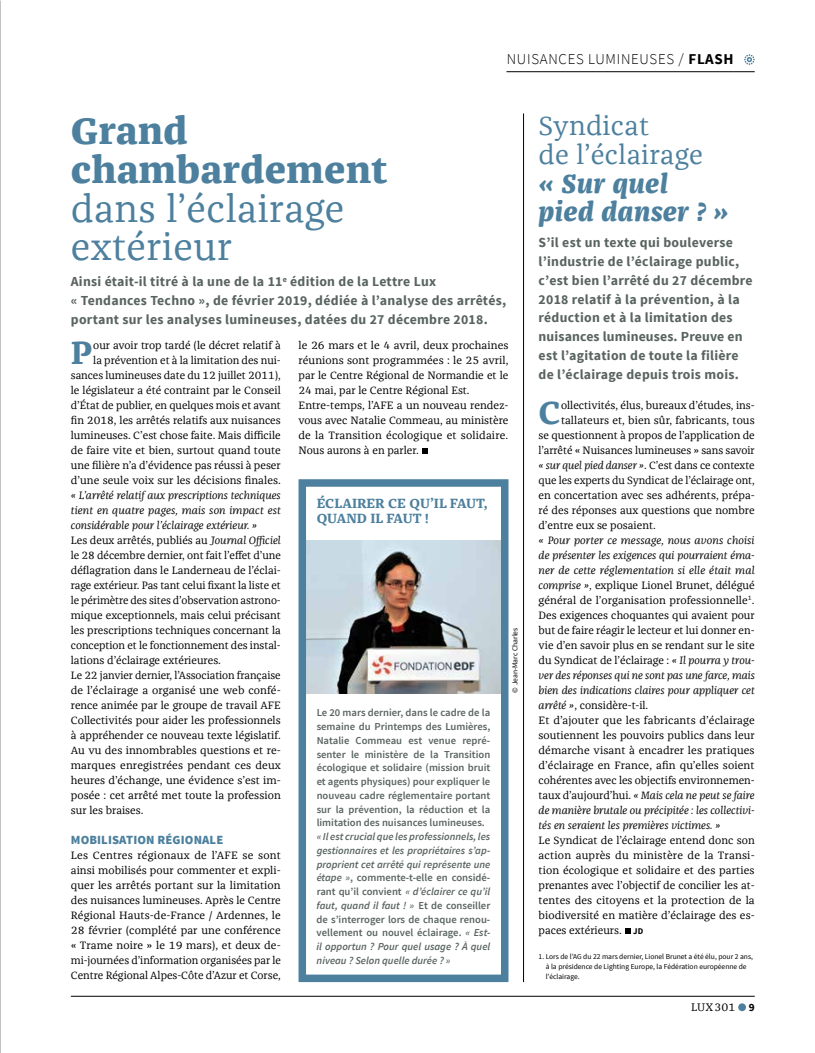
<style>
.page{position:relative;width:815px;height:1053px;background:#fff}
.page>*{position:absolute;margin:0;border:0;box-sizing:border-box;transform-origin:0 0}
.t1{font:38.75px/38.8px "Franziska Offc";letter-spacing:.01em;color:#4d809e}
.t2{font:800 38.75px/38.8px "Franziska Offc";letter-spacing:.01em;color:#4d809e}
.t3{font:700 33.5px "Franziska Offc";color:#4d809e}
.t4{font:27.5px/28.8px "Franziska Offc";letter-spacing:.01em;color:#4d809e}
.t5{font:italic 800 27.5px/28.8px "Franziska Offc";letter-spacing:.01em;color:#4d809e}
.t6{font:300 15px "Source Sans Pro";letter-spacing:.05em;color:#000}
.t7{font:700 13.75px/18.8px "Source Sans Pro";letter-spacing:.02em;color:#596461}
.t8{font:700 13.75px/15px "Franziska Offc";color:#4d809e}
.t9{font:900 12.5px "Source Sans Pro";letter-spacing:.01em;color:#4d809e}
.t10{font:11.25px "Franziska Offc";color:#000}
.t11{font:11px/15px "Franziska Offc";color:#000}
.t12{font:italic 600 10.62px/13.8px "Source Sans Pro";color:#596461;text-align:justify}
.t13{font:600 10.62px/13.8px "Source Sans Pro";color:#596461;text-align:justify}
.t14{font:7.5px/10px "Source Sans Pro";color:#000}
.s1{font-weight:700}
.s2{font-style:italic}
.s3{font-style:normal}
.s4{font-family:"Source Sans Pro";font-weight:700;font-size:8.75px}
.s5{font-family:"Source Sans Pro";font-weight:700}
</style>
<div class="page">
<div style="left:738px;top:1003px;width:8px;height:8px;background:#4d809e;border-radius:50%"></div>
<hr style="left:71px;top:995px;width:684px;height:1px;background:#000">
<hr style="left:506px;top:71px;width:228px;height:1px;background:#000">
<svg style="left:733px;top:71px;width:22px;height:1px"></svg>
<svg style="left:744px;top:54px;width:11px;height:11px"></svg>
<svg style="left:625px;top:928px;width:6px;height:6px"></svg>
<svg style="left:422px;top:448px;width:5px;height:6px"></svg>
<img style="left:308px;top:540px;width:191px;height:153px">
<div style="left:299px;top:479px;width:209px;height:502px;border:8px solid #4d809e"></div>
<hr style="left:523px;top:113px;width:1px;height:868px;background:#000">
<img style="left:0;top:669px;width:1px;height:383px">
<h3 class="t6" style="left:507px;top:50px;width:228px">NUISANCES LUMINEUSES / <span class="s1">FLASH</span></h3>
<h1 class="t2" style="left:71px;top:112px;width:318px">Grand chambardement</h1>
<h1 class="t1" style="left:71px;top:190px;width:275px">dans l’éclairage extérieur</h1>
<p class="t7" style="left:71px;top:273px;width:437px">Ainsi était-il titré à la une de la 11<sup>e</sup> édition de la Lettre Lux<br>« Tendances Techno », de février 2019, dédiée à l’analyse des arrêtés, portant sur les analyses lumineuses, datées du 27 décembre 2018.</p>
<p class="t11" style="left:71px;top:338px;width:212px;text-align:right">our avoir trop tardé (le décret relatif à<br>la prévention et à la limitation des nui&shy;sances lumineuses date du 12 juillet 2011), le législateur a été contraint par le Conseil d’État de publier, en quelques mois et avant fin 2018, les arrêtés relatifs aux nuisances lumineuses. C’est chose faite. Mais difficile de faire vite et bien, surtout quand toute une filière n’a d’évidence pas réussi à peser d’une seule voix sur les décisions finales.</p>
<p class="t11" style="left:71px;top:488px;width:212px"><span class="s2">« L’arrêté relatif aux prescriptions techniques tient en quatre pages, mais son impact est considérable pour l’éclairage extérieur. »<br></span>Les deux arrêtés, publiés au <span class="s2">Journal Officiel </span>le 28 décembre dernier, ont fait l’effet d’une déflagration dans le Landerneau de l’éclai&shy;rage extérieur. Pas tant celui fixant la liste et le périmètre des sites d’observation astrono&shy;mique exceptionnels, mais celui précisant les prescriptions techniques concernant la conception et le fonctionnement des instal&shy;lations d’éclairage extérieures.<br>Le 22 janvier dernier, l’Association française de l’éclairage a organisé une web confé&shy;rence animée par le groupe de travail AFE Collectivités pour aider les professionnels à appréhender ce nouveau texte législatif.<br>Au vu des innombrables questions et re&shy;marques enregistrées pendant ces deux heures d’échange, une évidence s’est im&shy;posée : cet arrêté met toute la profession sur les braises.</p>
<p class="t9" style="left:71px;top:831px;width:154px">MOBILISATION RÉGIONALE</p>
<p class="t11" style="left:71px;top:848px;width:212px;text-align:justify">Les Centres régionaux de l’AFE se sont ainsi mobilisés pour commenter et expli&shy;quer les arrêtés portant sur la limitation des nuisances lumineuses. Après le Centre Régional Hauts-de-France / Ardennes, le 28 février (complété par une conférence « Trame noire » le 19 mars), et deux de&shy;mi-journées d’information organisées par le Centre Régional Alpes-Côte d’Azur et Corse,</p>
<h2 class="t3" style="left:71px;top:333px;width:23px">P</h2>
<p class="t11" style="left:299px;top:338px;width:212px">le 26 mars et le 4 avril, deux prochaines réunions sont programmées : le 25 avril, par le Centre Régional de Normandie et le 24 mai, par le Centre Régional Est.<br>Entre-temps, l’AFE a un nouveau rendez&shy;vous avec Natalie Commeau, au ministère de la Transition écologique et solidaire.<br>Nous aurons à en parler.</p>
<p class="t8" style="left:317px;top:496px;width:172px">ÉCLAIRER CE QU’IL FAUT,<br>QUAND IL FAUT !</p>
<p class="t13" style="left:317px;top:706px;width:175px">Le 20 mars dernier, dans le cadre de la semaine du Printemps des Lumières, Natalie Commeau est venue repré&shy;senter le ministère de la Transition écologique et solidaire (mission bruit et agents physiques) pour expliquer le nouveau cadre réglementaire portant sur la prévention, la réduction et la limitation des nuisances lumineuses.</p>
<p class="t12" style="left:317px;top:829px;width:175px">« Il est crucial que les professionnels, les gestionnaires et les propriétaires s’ap&shy;proprient cet arrêté qui représente une étape »<span class="s3">, commente-t-elle en considé&shy;rant qu’il convient</span> « d’éclairer ce qu’il faut, quand il faut ! » <span class="s3">Et de conseiller de s’interroger lors de chaque renou&shy;vellement ou nouvel éclairage.</span> « Est&shy;il opportun ? Pour quel usage ? À quel niveau ? Selon quelle durée ? »</p>
<p class="t14" style="left:510px;top:692px;width:66px;rotate:-90deg">© Jean-Marc Charles</p>
<h3 class="t4" style="left:539px;top:112px;width:166px">Syndicat<br>de l’éclairage</h3>
<h3 class="t5" style="left:539px;top:169px;width:192px">« Sur quel pied danser ? »</h3>
<p class="t7" style="left:539px;top:234px;width:216px">S’il est un texte qui bouleverse l’industrie de l’éclairage public, c’est bien l’arrêté du 27 décembre 2018 relatif à la prévention, à la réduction et à la limitation des nuisances lumineuses. Preuve en est l’agitation de toute la filière de l’éclairage depuis trois mois.</p>
<h2 class="t3" style="left:539px;top:393px;width:24px">C</h2>
<p class="t11" style="left:561px;top:398px;width:195px">ollectivités, élus, bureaux d’études, ins-</p>
<p class="t11" style="left:561px;top:413px;width:195px">tallateurs et, bien sûr, fabricants, tous</p>
<p class="t11" style="left:539px;top:428px;width:218px">se questionnent à propos de l’application de</p>
<p class="t11" style="left:539px;top:443px;width:218px">l’arrêté « Nuisances lumineuses » sans savoir</p>
<p class="t11" style="left:539px;top:458px;width:218px"><span class="s2">« sur quel pied danser »</span>. C’est dans ce contexte</p>
<p class="t11" style="left:539px;top:473px;width:218px">que les experts du Syndicat de l’éclairage ont,</p>
<p class="t11" style="left:539px;top:488px;width:218px">en concertation avec ses adhérents, prépa-</p>
<p class="t11" style="left:539px;top:503px;width:218px">ré des réponses aux questions que nombre</p>
<p class="t11" style="left:539px;top:518px;width:119px">d’entre eux se posaient.</p>
<p class="t11" style="left:539px;top:533px;width:218px"><span class="s2">« Pour porter ce message, nous avons choisi de présenter les exigences qui pourraient éma&shy;ner de cette réglementation si elle était mal comprise »,</span> explique Lionel Brunet, délégué général de l’organisation professionnelle<sup>1</sup>.<br>Des exigences choquantes qui avaient pour but de faire réagir le lecteur et lui donner en&shy;vie d’en savoir plus en se rendant sur le site du Syndicat de l’éclairage : <span class="s2">« Il pourra y trou&shy;ver des réponses qui ne sont pas une farce, mais bien des indications claires pour appliquer cet arrêté »</span>, considère-t-il.<br>Et d’ajouter que les fabricants d’éclairage soutiennent les pouvoirs publics dans leur démarche visant à encadrer les pratiques d’éclairage en France, afin qu’elles soient cohérentes avec les objectifs environnemen&shy;taux d’aujourd’hui. <span class="s2">« Mais cela ne peut se faire de manière brutale ou précipitée : les collectivi&shy;tés en seraient les premières victimes. »</span></p>
<p class="t11" style="left:539px;top:833px;width:218px;text-align:justify">Le Syndicat de l’éclairage entend donc son action auprès du ministère de la Transi&shy;tion écologique et solidaire et des parties prenantes avec l’objectif de concilier les at&shy;tentes des citoyens et la protection de la biodiversité en matière d’éclairage des es&shy;paces extérieurs. <span class="s4">JD</span></p>
<p class="t14" style="left:546px;top:951px;width:209px;text-indent:-7px">1. Lors de l’AG du 22 mars dernier, Lionel Brunet a été élu, pour 2 ans, à la présidence de Lighting Europe, la Fédération européenne de l’éclairage.</p>
<p class="t10" style="left:691px;top:1000px;width:65px">LUX301 <span class="s5">9</span></p>
</div>
